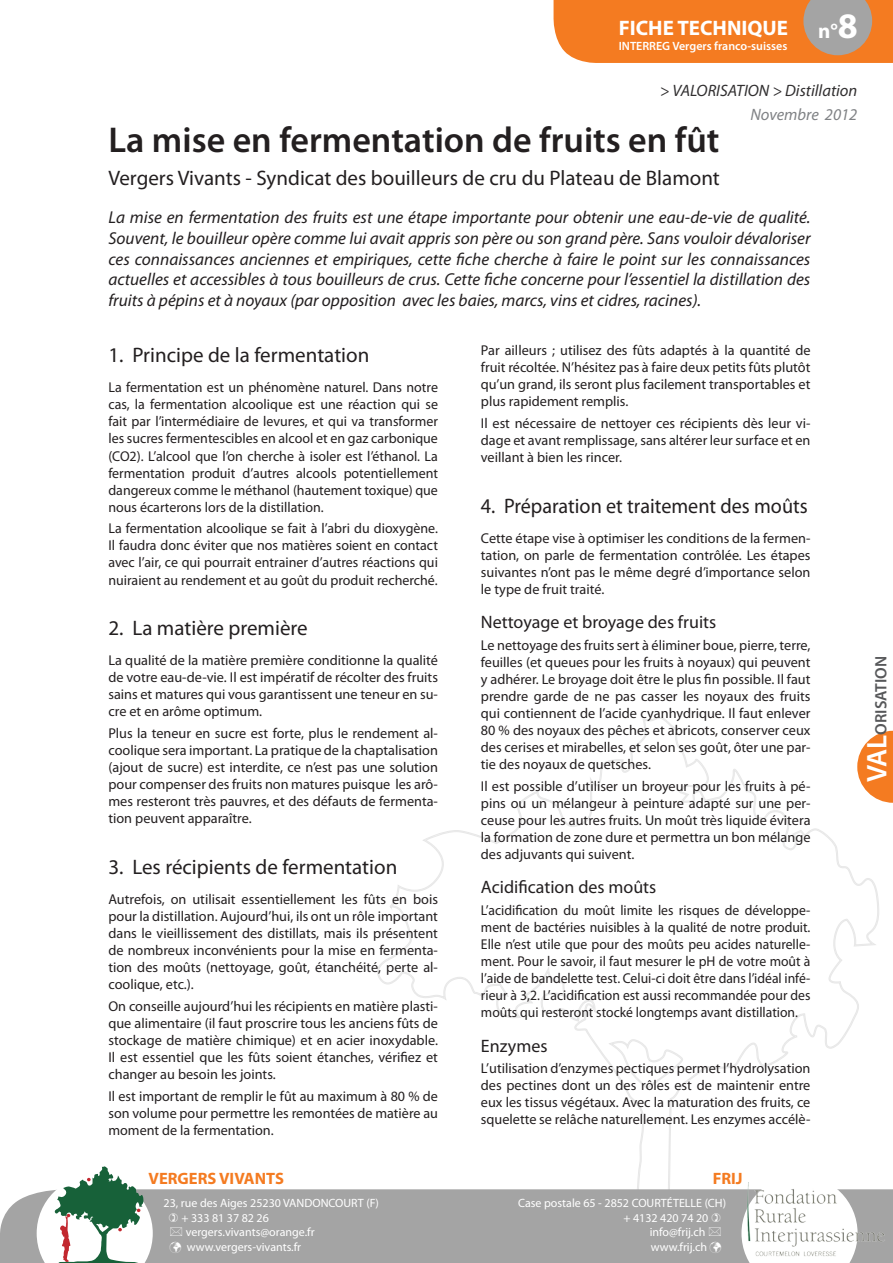
<style>
.page{position:relative;width:893px;height:1263px;background:#fff}
.page>*{position:absolute;margin:0;border:0;box-sizing:border-box;transform-origin:0 0}
.t1{font:600 36px "Myriad Pro";color:#231f20}
.t2{font:21px "Myriad Pro";color:#231f20}
.t3{font:21px "Myriad Pro";color:#231f20;scale:.96 1}
.t4{font:700 21px "Myriad Pro";color:#fff}
.t5{font:18px "Myriad Pro";color:#231f20}
.t6{font:italic 17.25px/20.7px "Myriad Pro";color:#231f20;text-align:justify}
.t7{font:italic 16.5px "Myriad Pro";color:#312f30}
.t8{font:700 16.5px "Myriad Pro";color:#f47b21}
.t9{font:italic 16.5px "Myriad Pro";color:#808285}
.t10{font:600 16.5px "Myriad Pro";color:#57585a}
.t11{font:14.25px/17.1px "Myriad Pro";color:#231f20;text-align:justify}
.t12{font:14.25px/17.1px "Myriad Pro";color:#231f20;text-align:justify;scale:.96 1}
.t13{font:12px "Myriad Pro";color:#fff}
.t14{font:600 12px "Myriad Pro";color:#fff}
.s1{font-size:36px}
.s2{font-size:28.5px;color:#fff}
</style>
<div class="page">
<svg style="left:879px;top:731px;width:14px;height:72px"></svg>
<svg style="left:377px;top:717px;width:502px;height:472px"></svg>
<svg style="left:553px;top:0;width:340px;height:63px;background:#e88439"></svg>
<div style="left:0;top:1189px;width:893px;height:74px;background:#a4a4a4"></div>
<svg style="left:37px;top:1166px;width:116px;height:97px"></svg>
<svg style="left:741px;top:1175px;width:117px;height:88px"></svg>
<img style="left:744px;top:1182px;width:144px;height:77px">
<svg style="left:169px;top:1213px;width:13px;height:23px"></svg>
<svg style="left:709px;top:1213px;width:12px;height:23px"></svg>
<p class="t4" style="left:619px;top:14px;width:171px">FICHE TECHNIQUE</p>
<p class="t14" style="left:619px;top:38px;width:170px">INTERREG Vergers franco-suisses</p>
<p class="t4" style="left:818px;top:17px;width:41px">n°<span class="s1">8</span></p>
<p class="t7" style="left:660px;top:80px;width:199px">&gt; VALORISATION &gt; Distillation</p>
<p class="t9" style="left:750px;top:105px;width:108px">Novembre 2012</p>
<p class="t1" style="left:108px;top:117px;width:613px">La mise en fermentation de fruits en fût</p>
<p class="t2" style="left:108px;top:165px;width:613px">Vergers Vivants - Syndicat des bouilleurs de cru du Plateau de Blamont</p>
<p class="t6" style="left:108px;top:207px;width:704px">La mise en fermentation des fruits est une étape importante pour obtenir une eau-de-vie de qualité.<br>Souvent, le bouilleur opère comme lui avait appris son père ou son grand père. Sans vouloir dévaloriser ces connaissances anciennes et empiriques, cette fiche cherche à faire le point sur les connaissances actuelles et accessibles à tous bouilleurs de crus. Cette fiche concerne pour l’essentiel la distillation des fruits à pépins et à noyaux (par opposition avec les baies, marcs, vins et cidres, racines).</p>
<p class="t2" style="left:108px;top:342px;width:262px">1. Principe de la fermentation</p>
<p class="t11" style="left:108px;top:379px;width:331px">La fermentation est un phénomène naturel. Dans notre cas, la fermentation alcoolique est une réaction qui se fait par l’intermédiaire de levures, et qui va transformer les sucres fermentescibles en alcool et en gaz carbonique (CO2). L’alcool que l’on cherche à isoler est l’éthanol. La fermentation produit d’autres alcools potentiellement dangereux comme le méthanol (hautement toxique) que nous écarterons lors de la distillation.</p>
<p class="t11" style="left:108px;top:520px;width:331px">La fermentation alcoolique se fait à l’abri du dioxygène.<br>Il faudra donc éviter que nos matières soient en contact avec l’air, ce qui pourrait entrainer d’autres réactions qui nuiraient au rendement et au goût du produit recherché.</p>
<p class="t2" style="left:108px;top:615px;width:201px">2. La matière première</p>
<p class="t11" style="left:108px;top:652px;width:331px">La qualité de la matière première conditionne la qualité de votre eau-de-vie. Il est impératif de récolter des fruits sains et matures qui vous garantissent une teneur en su&shy;cre et en arôme optimum.</p>
<p class="t11" style="left:108px;top:724px;width:331px">Plus la teneur en sucre est forte, plus le rendement al&shy;coolique sera important. La pratique de la chaptalisation (ajout de sucre) est interdite, ce n’est pas une solution pour compenser des fruits non matures puisque les arô&shy;mes resteront très pauvres, et des défauts de fermenta&shy;tion peuvent apparaître.</p>
<p class="t2" style="left:108px;top:854px;width:290px">3. Les récipients de fermentation</p>
<p class="t11" style="left:108px;top:890px;width:331px">Autrefois, on utilisait essentiellement les fûts en bois pour la distillation. Aujourd’hui, ils ont un rôle important dans le vieillissement des distillats, mais ils présentent de nombreux inconvénients pour la mise en fermenta&shy;tion des moûts (nettoyage, goût, étanchéité, perte al&shy;coolique, etc.).</p>
<p class="t11" style="left:108px;top:997px;width:331px">On conseille aujourd’hui les récipients en matière plasti&shy;que alimentaire (il faut proscrire tous les anciens fûts de stockage de matière chimique) et en acier inoxydable.<br>Il est essentiel que les fûts soient étanches, vérifiez et changer au besoin les joints.</p>
<p class="t11" style="left:108px;top:1087px;width:331px">Il est important de remplir le fût au maximum à 80 % de son volume pour permettre les remontées de matière au moment de la fermentation.</p>
<p class="t11" style="left:481px;top:342px;width:331px">Par ailleurs ; utilisez des fûts adaptés à la quantité de fruit récoltée. N’hésitez pas à faire deux petits fûts plutôt qu’un grand, ils seront plus facilement transportables et plus rapidement remplis.</p>
<p class="t11" style="left:481px;top:414px;width:331px">Il est nécessaire de nettoyer ces récipients dès leur vi&shy;dage et avant remplissage, sans altérer leur surface et en veillant à bien les rincer.</p>
<p class="t3" style="left:481px;top:493px;width:342px">4. Préparation et traitement des moûts</p>
<p class="t11" style="left:481px;top:529px;width:331px">Cette étape vise à optimiser les conditions de la fermen&shy;tation, on parle de fermentation contrôlée. Les étapes suivantes n’ont pas le même degré d’importance selon le type de fruit traité.</p>
<p class="t5" style="left:481px;top:611px;width:237px">Nettoyage et broyage des fruits</p>
<p class="t11" style="left:481px;top:636px;width:331px">Le nettoyage des fruits sert à éliminer boue, pierre, terre, feuilles (et queues pour les fruits à noyaux) qui peuvent y adhérer. Le broyage doit être le plus fin possible. Il faut prendre garde de ne pas casser les noyaux des fruits qui contiennent de l’acide cyanhydrique. Il faut enlever 80 % des noyaux des pêches et abricots, conserver ceux des cerises et mirabelles, et selon ses goût, ôter une par&shy;tie des noyaux de quetsches.</p>
<p class="t11" style="left:481px;top:777px;width:331px">Il est possible d’utiliser un broyeur pour les fruits à pé&shy;pins ou un mélangeur à peinture adapté sur une per&shy;ceuse pour les autres fruits. Un moût très liquide évitera la formation de zone dure et permettra un bon mélange des adjuvants qui suivent.</p>
<p class="t5" style="left:481px;top:876px;width:177px">Acidification des moûts</p>
<p class="t12" style="left:481px;top:901px;width:345px">L’acidification du moût limite les risques de développe&shy;ment de bactéries nuisibles à la qualité de notre produit.<br>Elle n’est utile que pour des moûts peu acides naturelle&shy;ment. Pour le savoir, il faut mesurer le pH de votre moût à l’aide de bandelette test. Celui-ci doit être dans l’idéal infé&shy;rieur à 3,2. L’acidification est aussi recommandée pour des moûts qui resteront stocké longtemps avant distillation.</p>
<p class="t5" style="left:481px;top:1035px;width:68px">Enzymes</p>
<p class="t11" style="left:481px;top:1059px;width:331px">L’utilisation d’enzymes pectiques permet l’hydrolysation des pectines dont un des rôles est de maintenir entre eux les tissus végétaux. Avec la maturation des fruits, ce squelette se relâche naturellement. Les enzymes accélè-</p>
<p class="t10" style="left:870px;top:782px;width:128px;rotate:-90deg"><span class="s2">VAL</span>ORISATION</p>
<p class="t8" style="left:149px;top:1168px;width:137px">VERGERS VIVANTS</p>
<p class="t13" style="left:164px;top:1196px;width:217px">23, rue des Aiges 25230 VANDONCOURT (F)</p>
<p class="t13" style="left:181px;top:1210px;width:89px">+ 333 81 37 82 26</p>
<p class="t13" style="left:186px;top:1225px;width:130px">vergers.vivants@orange.fr</p>
<p class="t13" style="left:170px;top:1239px;width:133px">✓ www.vergers-vivants.fr</p>
<p class="t8" style="left:713px;top:1168px;width:31px">FRIJ</p>
<p class="t13" style="left:518px;top:1196px;width:209px">Case postale 65 - 2852 COURTÉTELLE (CH)</p>
<p class="t13" style="left:623px;top:1210px;width:87px">+ 4132 420 74 20</p>
<p class="t13" style="left:650px;top:1225px;width:57px">info@frij.ch</p>
<p class="t13" style="left:651px;top:1239px;width:72px">www.frij.ch ✓</p>
</div>
